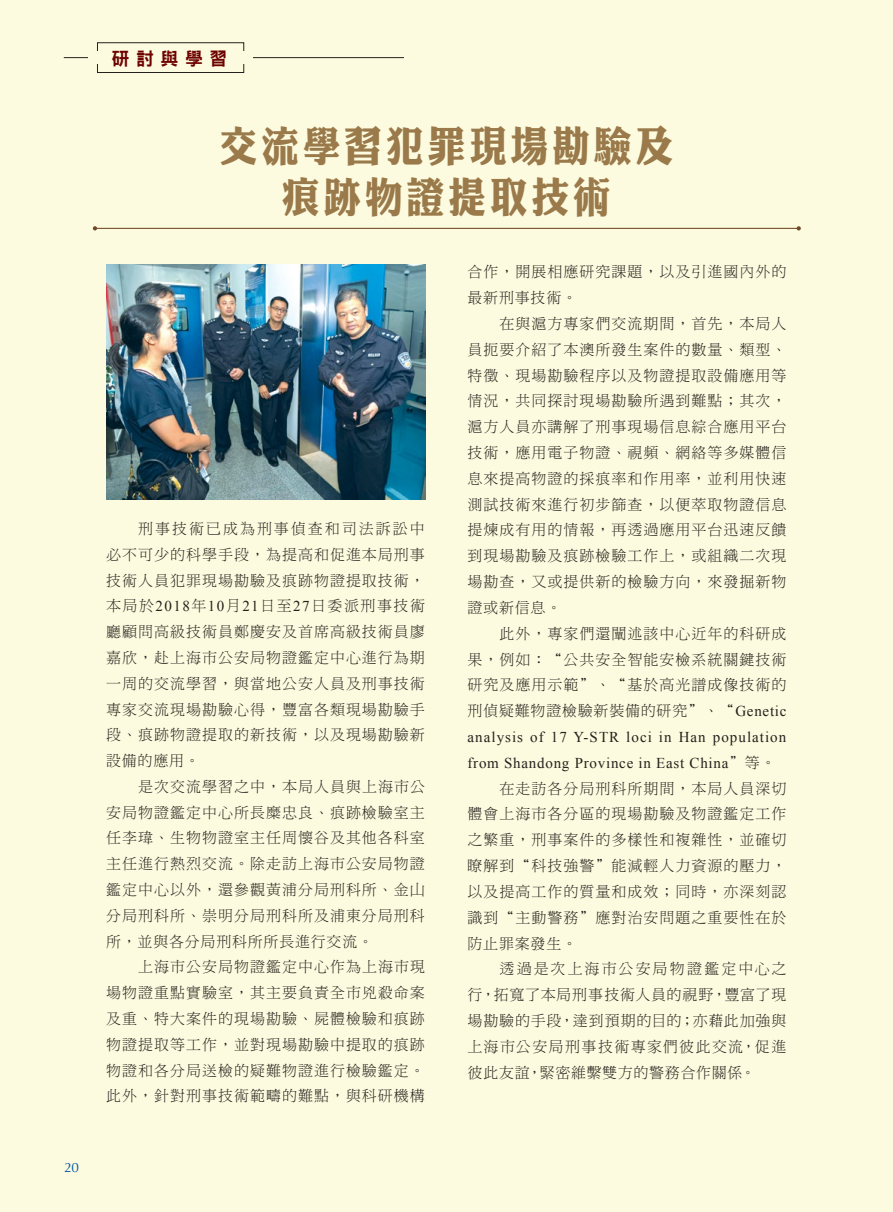
<style>
.page{position:relative;width:893px;height:1212px;background:#fcfbdf}
.page>*{position:absolute;margin:0;border:0;box-sizing:border-box;transform-origin:0 0}
.t1{font:42px/50.4px "DF Li King Hei HK W8";letter-spacing:.1em;color:#9a794a;text-align:center;scale:.9 1}
.t2{font:18px "DF Hei HK W9";letter-spacing:.36em;color:#6d0300}
.t3{font:15px/25.8px "DF Ming HK W3";letter-spacing:.065em;color:#26211c;text-align:justify}
.t4{font:15px/25.8px "Times New Roman";letter-spacing:.07em;color:#26211c}
.t5{font:13.5px "Ottawa Plain";color:#0056a3}
.s1{font-family:"Times New Roman"}
.s2{font-family:"DF Ming HK W3"}
</style>
<div class="page">
<hr style="left:64px;top:57px;width:340px;height:1px;background:#26211c">
<div style="left:97px;top:43px;width:147px;height:30px;border:1px solid #26211c"></div>
<div style="left:88px;top:51px;width:165px;height:13px;background:#fcfbdf"></div>
<hr style="left:95px;top:228px;width:704px;height:1px;background:#6e4925">
<svg style="left:93px;top:226px;width:4px;height:4px"></svg>
<svg style="left:797px;top:226px;width:4px;height:4px"></svg>
<img style="left:106px;top:264px;width:319px;height:236px">
<p class="t5" style="left:64px;top:1159px;width:17px">20</p>
<p class="t2" style="left:112px;top:48px;width:117px">研討與學習</p>
<h1 class="t1" style="left:219px;top:120px;width:506px">交流學習犯罪現場勘驗及痕跡物證提取技術</h1>
<p class="t3" style="left:106px;top:515px;width:320px;text-indent:32px">刑事技術已成為刑事偵查和司法訴訟中必不可少的科學手段，為提高和促進本局刑事技術人員犯罪現場勘驗及痕跡物證提取技術，本局於<span class="s1">2018</span>年<span class="s1">10</span>月<span class="s1">21</span>日至<span class="s1">27</span>日委派刑事技術廳顧問高級技術員鄭慶安及首席高級技術員廖嘉欣，赴上海市公安局物證鑑定中心進行為期一周的交流學習，與當地公安人員及刑事技術專家交流現場勘驗心得，豐富各類現場勘驗手段、痕跡物證提取的新技術，以及現場勘驗新設備的應用。</p>
<p class="t3" style="left:106px;top:773px;width:320px;text-indent:32px">是次交流學習之中，本局人員與上海市公安局物證鑑定中心所長糜忠良、痕跡檢驗室主任李瑋、生物物證室主任周懷谷及其他各科室主任進行熱烈交流。除走訪上海巿公安局物證鑑定中心以外，還參觀黃浦分局刑科所、金山分局刑科所、崇明分局刑科所及浦東分局刑科所，並與各分局刑科所所長進行交流。</p>
<p class="t3" style="left:106px;top:954px;width:320px;text-indent:32px">上海巿公安局物證鑑定中心作為上海巿現場物證重點實驗室，其主要負責全市兇殺命案及重、特大案件的現場勘驗、屍體檢驗和痕跡物證提取等工作，並對現場勘驗中提取的痕跡物證和各分局送檢的疑難物證進行檢驗鑑定。此外，針對刑事技術範疇的難點，與科研機構</p>
<p class="t3" style="left:468px;top:259px;width:320px">合作，開展相應研究課題，以及引進國內外的最新刑事技術。</p>
<p class="t3" style="left:468px;top:310px;width:320px;text-indent:32px">在與滬方專家們交流期間，首先，本局人員扼要介紹了本澳所發生案件的數量、類型、特徵、現場勘驗程序以及物證提取設備應用等情況，共同探討現場勘驗所遇到難點；其次，滬方人員亦講解了刑事現場信息綜合應用平台技術，應用電子物證、視頻、網絡等多媒體信息來提高物證的採痕率和作用率，並利用快速測試技術來進行初步篩查，以便萃取物證信息提煉成有用的情報，再透過應用平台迅速反饋到現場勘驗及痕跡檢驗工作上，或組織二次現場勘查，又或提供新的檢驗方向，來發掘新物證或新信息。</p>
<p class="t3" style="left:468px;top:620px;width:320px;text-indent:32px">此外，專家們還闡述該中心近年的科研成果，例如：“公共安全智能安檢系統關鍵技術研究及應用示範”、“基於高光譜成像技術的刑偵疑難物證檢驗新裝備的研究”、“<span class="s1">Genetic</span></p>
<p class="t4" style="left:468px;top:724px;width:320px">analysis of 17 Y-STR loci in Han population from Shandong Province in East China<span class="s2">”等。</span></p>
<p class="t3" style="left:468px;top:775px;width:320px;text-indent:32px">在走訪各分局刑科所期間，本局人員深切體會上海市各分區的現場勘驗及物證鑑定工作之繁重，刑事案件的多樣性和複雜性，並確切瞭解到“科技強警”能減輕人力資源的壓力，以及提高工作的質量和成效；同時，亦深刻認識到“主動警務”應對治安問題之重要性在於防止罪案發生。</p>
<p class="t3" style="left:468px;top:956px;width:320px;text-indent:32px">透過是次上海市公安局物證鑑定中心之行，拓寬了本局刑事技術人員的視野，豐富了現場勘驗的手段，達到預期的目的；亦藉此加強與上海市公安局刑事技術專家們彼此交流，促進彼此友誼，緊密維繫雙方的警務合作關係。</p>
</div>
